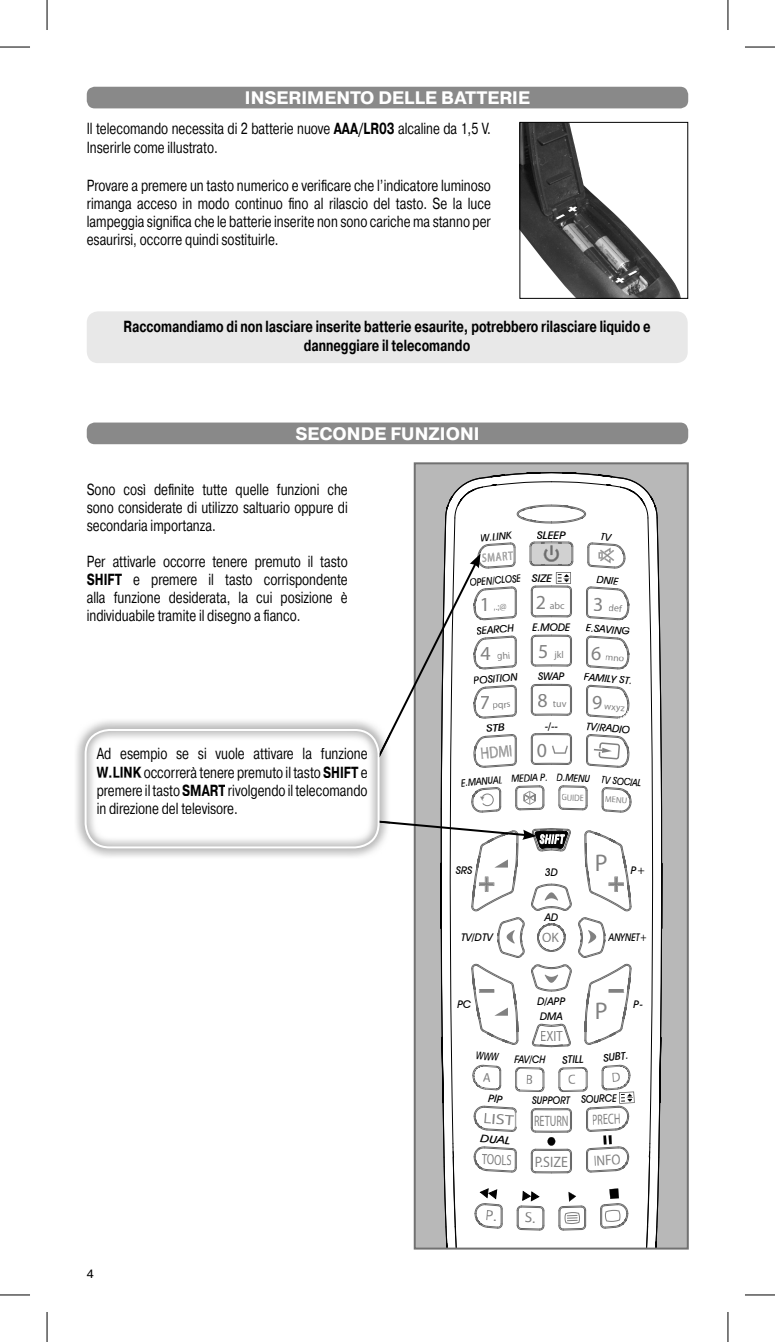
<style>
.page{position:relative;width:775px;height:1342px;background:#fff}
.page>*{position:absolute;margin:0;border:0;box-sizing:border-box;transform-origin:0 0}
.t1{font:500 24.2px "Avant Garde IT Cby BT";color:#818181}
.t2{font:500 20px "Avant Garde IT Cby BT";color:#818181}
.t3{font:700 18px "Pragmatica TT";color:#fff}
.t4{font:500 16.6px "Avant Garde IT Cby BT";color:#818181;scale:.82 1}
.t5{font:16px/18px "Pragmatica TT";color:#000;text-align:justify;scale:.75 1}
.t6{font:700 16px/19.2px "Pragmatica TT";color:#000;text-align:center;scale:.75 1}
.t7{font:500 15px "Avant Garde IT Cby BT";color:#818181;scale:.68 1}
.t8{font:500 15px "Avant Garde IT Cby BT";color:#818181;scale:.92 1}
.t9{font:500 15px "Avant Garde IT Cby BT";color:#818181;scale:.7 1}
.t10{font:500 15px "Avant Garde IT Cby BT";color:#818181;scale:.87 1}
.t11{font:500 15px "Avant Garde IT Cby BT";color:#818181;scale:1.2 1}
.t12{font:500 15px "Avant Garde IT Cby BT";color:#818181;scale:.82 1}
.t13{font:500 13.6px "Avant Garde IT Cby BT";color:#818181}
.t14{font:500 12px "Avant Garde IT Cby BT";color:#818181;scale:.77 1}
.t15{font:italic 500 12px "Avant Garde IT Cby BT";letter-spacing:.1em;color:#fff;scale:.75 1}
.t16{font:12px "Pragmatica TT";color:#000}
.t17{font:italic 500 10.6px/15px "Avant Garde IT Cby BT";color:#030303}
.t18{font:italic 500 10.6px "Avant Garde IT Cby BT";color:#030303;scale:.85 1}
.t19{font:italic 500 10.6px "Avant Garde IT Cby BT";color:#020202;scale:.9 1}
.t20{font:italic 500 10.6px "Avant Garde IT Cby BT";color:#030303;scale:.87 1}
.t21{font:italic 500 10.6px "Avant Garde IT Cby BT";color:#020202;scale:1.04 1}
.t22{font:italic 500 10.6px "Avant Garde IT Cby BT";color:#030303;scale:.83 1}
.t23{font:italic 500 10.6px "Avant Garde IT Cby BT";color:#030303;scale:.86 1}
.t24{font:italic 500 10.6px "Avant Garde IT Cby BT";color:#020202;scale:.92 1}
.t25{font:italic 500 10.6px "Avant Garde IT Cby BT";color:#030303;scale:1.14 1}
.t26{font:italic 500 10.6px "Avant Garde IT Cby BT";color:#020202;scale:1.25 1}
.t27{font:italic 500 10.6px "Avant Garde IT Cby BT";color:#030303;scale:1.12 1}
.t28{font:500 10px "Avant Garde IT Cby BT";color:#818181}
.t29{font:500 9.6px "Avant Garde IT Cby BT";color:#818181;scale:.86 1}
.t30{font:500 9px "Avant Garde IT Cby BT";color:#818181;scale:.96 1}
.s1{font-weight:700}
.s2{font-size:20px}
</style>
<div class="page">
<div style="left:416px;top:465px;width:269px;height:781px;background:#b8b8b8"></div>
<div style="left:87px;top:422px;width:601px;height:22px;background:#898989;border-radius:8px"></div>
<div style="left:87px;top:87px;width:601px;height:21px;background:#898989;border-radius:8px"></div>
<div style="left:87px;top:311px;width:600px;height:52px;background:#e8e8e8;border-radius:11px"></div>
<img style="left:521px;top:124px;width:160px;height:173px">
<div style="left:519px;top:122px;width:169px;height:177px;border:1px solid #000"></div>
<svg style="left:615px;top:270px;width:22px;height:13px"></svg>
<svg style="left:555px;top:206px;width:22px;height:13px"></svg>
<img style="left:76px;top:720px;width:301px;height:137px">
<img style="left:97px;top:748px;width:270px;height:14px">
<img style="left:97px;top:766px;width:44px;height:11px">
<img style="left:141px;top:766px;width:180px;height:14px">
<img style="left:323px;top:766px;width:35px;height:11px">
<svg style="left:358px;top:769px;width:9px;height:8px"></svg>
<img style="left:97px;top:784px;width:83px;height:14px">
<img style="left:182px;top:784px;width:43px;height:11px">
<img style="left:226px;top:784px;width:141px;height:14px">
<img style="left:97px;top:802px;width:139px;height:11px">
<div style="left:85px;top:729px;width:294px;height:119px;border:2px solid #fff;border-radius:24px"></div>
<hr style="left:0;top:47px;width:30px;height:1px;background:#000">
<hr style="left:744px;top:47px;width:30px;height:1px;background:#000">
<hr style="left:0;top:1294px;width:30px;height:1px;background:#000">
<hr style="left:744px;top:1294px;width:30px;height:1px;background:#000">
<hr style="left:47px;top:0;width:1px;height:30px;background:#000">
<hr style="left:47px;top:1311px;width:1px;height:30px;background:#000">
<hr style="left:727px;top:0;width:1px;height:30px;background:#000">
<hr style="left:727px;top:1311px;width:1px;height:30px;background:#000">
<svg style="left:377px;top:471px;width:285px;height:777px"></svg>
<p class="t3" style="left:245px;top:87px;width:286px">INSERIMENTO DELLE BATTERIE</p>
<p class="t5" style="left:87px;top:119px;width:540px;line-height:19.2px">Il telecomando necessita di 2 batterie nuove <span class="s1">AAA/LR03</span> alcaline da 1,5 V.<br>Inserirle come illustrato.</p>
<p class="t5" style="left:87px;top:176px;width:540px">Provare a premere un tasto numerico e verificare che l’indicatore luminoso rimanga acceso in modo continuo fino al rilascio del tasto. Se la luce lampeggia significa che le batterie inserite non sono cariche ma stanno per esaurirsi, occorre quindi sostituirle.</p>
<p class="t6" style="left:123px;top:317px;width:704px">Raccomandiamo di non lasciare inserite batterie esaurite, potrebbero rilasciare liquido e danneggiare il telecomando</p>
<p class="t3" style="left:295px;top:423px;width:186px">SECONDE FUNZIONI</p>
<p class="t5" style="left:87px;top:481px;width:349px">Sono così definite tutte quelle funzioni che sono considerate di utilizzo saltuario oppure di secondaria importanza.</p>
<p class="t5" style="left:87px;top:553px;width:349px">Per attivarle occorre tenere premuto il tasto <span class="s1">SHIFT</span> e premere il tasto corrispondente alla funzione desiderata, la cui posizione è individuabile tramite il disegno a fianco.</p>
<p class="t17" style="left:479px;top:530px;width:33px;rotate:-5deg">W.LINK</p>
<p class="t25" style="left:537px;top:528px;width:27px">SLEEP</p>
<p class="t14" style="left:481px;top:553px;width:42px;rotate:-5deg">SMART</p>
<p class="t18" style="left:469px;top:576px;width:62px;rotate:-5deg">OPEN/CLOSE</p>
<p class="t17" style="left:476px;top:623px;width:39px;rotate:-5deg">SEARCH</p>
<p class="t2" style="left:479px;top:596px;width:12px">1</p>
<p class="t28" style="left:493px;top:603px;width:15px;rotate:-5deg">,.;@</p>
<p class="t27" style="left:531px;top:572px;width:20px">SIZE</p>
<p class="t17" style="left:597px;top:571px;width:24px;rotate:5deg">DNIE</p>
<p class="t17" style="left:586px;top:620px;width:45px;rotate:5deg">E.SAVING</p>
<p class="t28" style="left:535px;top:602px;width:30px"><span class="s2">2</span> abc</p>
<p class="t2" style="left:593px;top:596px;width:12px">3</p>
<p class="t17" style="left:532px;top:620px;width:40px">E.MODE</p>
<p class="t2" style="left:480px;top:646px;width:12px">4</p>
<p class="t28" style="left:538px;top:650px;width:27px"><span class="s2">5</span> jkl</p>
<p class="t2" style="left:591px;top:645px;width:12px">6</p>
<p class="t2" style="left:480px;top:695px;width:12px">7</p>
<p class="t28" style="left:492px;top:701px;width:20px;rotate:-4deg">pqrs</p>
<p class="t28" style="left:537px;top:700px;width:30px"><span class="s2">8</span> tuv</p>
<p class="t2" style="left:592px;top:694px;width:12px">9</p>
<p class="t28" style="left:604px;top:702px;width:22px;rotate:5deg">wxyz</p>
<p class="t17" style="left:538px;top:669px;width:28px">SWAP</p>
<p class="t17" style="left:584px;top:669px;width:50px;rotate:5deg">FAMILY ST.</p>
<p class="t17" style="left:473px;top:673px;width:46px;rotate:-5deg">POSITION</p>
<p class="t5" style="left:97px;top:745px;width:362px">Ad esempio se si vuole attivare la funzione <span class="s1">W.LINK</span> occorrerà tenere premuto il tasto <span class="s1">SHIFT</span> e premere il tasto <span class="s1">SMART</span> rivolgendo il telecomando in direzione del televisore.</p>
<p class="t16" style="left:87px;top:1266px;width:8px">4</p>
<p class="t4" style="left:479px;top:747px;width:41px;rotate:-5deg">HDMI</p>
<p class="t17" style="left:544px;top:718px;width:15px">-/--</p>
<p class="t17" style="left:586px;top:718px;width:46px;rotate:5deg">TV/RADIO</p>
<p class="t2" style="left:536px;top:742px;width:12px">0</p>
<p class="t23" style="left:460px;top:776px;width:50px;rotate:-5deg">E.MANUAL</p>
<p class="t20" style="left:511px;top:772px;width:44px;rotate:-2deg">MEDIA P.</p>
<p class="t20" style="left:557px;top:770px;width:40px;rotate:3deg">D.MENU</p>
<p class="t22" style="left:601px;top:773px;width:50px;rotate:5deg">TV SOCIAL</p>
<p class="t29" style="left:561px;top:793px;width:27px;rotate:2deg">GUIDE</p>
<p class="t30" style="left:605px;top:795px;width:25px;rotate:5deg">MENU</p>
<p class="t15" style="left:539px;top:831px;width:33px">SHIFT</p>
<h1 class="t1" style="left:594px;top:853px;width:14px">P</h1>
<p class="t17" style="left:455px;top:862px;width:18px">SRS</p>
<p class="t17" style="left:630px;top:862px;width:16px">P+</p>
<p class="t17" style="left:544px;top:865px;width:15px">3D</p>
<p class="t17" style="left:544px;top:909px;width:15px">AD</p>
<p class="t17" style="left:461px;top:929px;width:33px">TV/DTV</p>
<p class="t13" style="left:542px;top:932px;width:18px">OK</p>
<p class="t18" style="left:608px;top:930px;width:47px">ANYNET+</p>
<p class="t17" style="left:537px;top:993px;width:30px">D/APP<br>DMA</p>
<p class="t17" style="left:457px;top:996px;width:15px">PC</p>
<p class="t17" style="left:633px;top:996px;width:11px">P-</p>
<h1 class="t1" style="left:594px;top:1001px;width:14px">P</h1>
<p class="t12" style="left:540px;top:1030px;width:29px">EXIT</p>
<p class="t21" style="left:602px;top:1051px;width:26px;rotate:-6deg">SUBT.</p>
<p class="t21" style="left:562px;top:1053px;width:22px;rotate:-3deg">STILL</p>
<p class="t19" style="left:514px;top:1052px;width:36px;rotate:2deg">FAV/CH</p>
<p class="t19" style="left:532px;top:1093px;width:44px">SUPPORT</p>
<p class="t24" style="left:580px;top:1093px;width:41px;rotate:-3deg">SOURCE</p>
<p class="t11" style="left:483px;top:1112px;width:27px;rotate:4deg">LIST</p>
<p class="t9" style="left:482px;top:1153px;width:44px;rotate:3deg">TOOLS</p>
<p class="t26" style="left:481px;top:1131px;width:25px;rotate:5deg">DUAL</p>
<p class="t7" style="left:534px;top:1114px;width:52px">RETURN</p>
<p class="t8" style="left:534px;top:1155px;width:37px">P.SIZE</p>
<p class="t7" style="left:591px;top:1113px;width:44px;rotate:-3deg">PRECH</p>
<p class="t10" style="left:593px;top:1154px;width:33px;rotate:-3deg">INFO</p>
</div>
